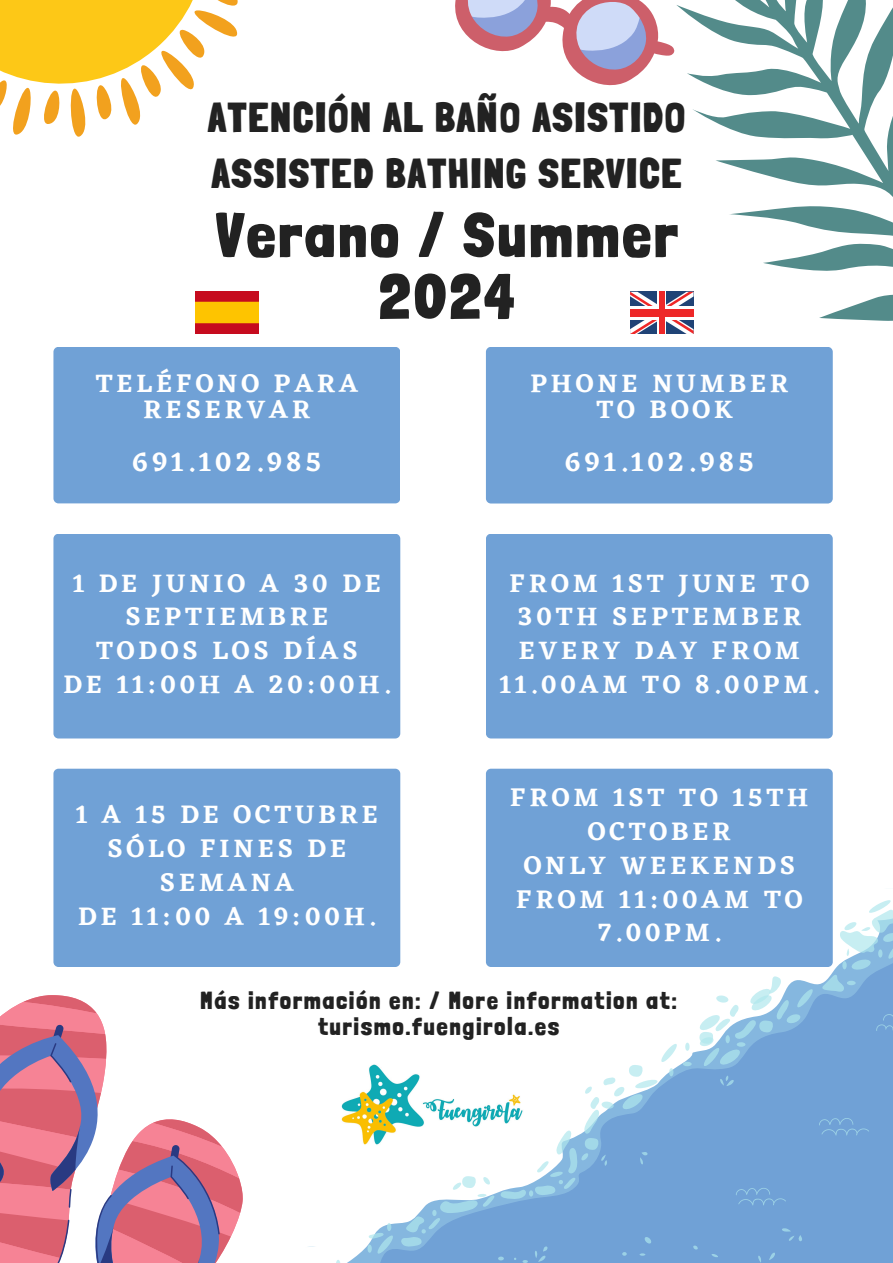
<style>
.page{position:relative;width:893px;height:1263px;background:#fff}
.page>*{position:absolute;margin:0;border:0;box-sizing:border-box;transform-origin:0 0}
.t1{font:900 63px/61.9px "Londrina Solid";letter-spacing:.055em;color:#222;text-align:center}
.t2{font:900 40.95px/56.8px "Londrina Solid";letter-spacing:.055em;color:#222}
.t3{font:600 27.75px "Eczar";letter-spacing:.145em;color:#fff}
.t4{font:600 26.25px/33.8px "Eczar";letter-spacing:.145em;color:#fff;text-align:center}
.t5{font:900 24.15px/25.9px "Londrina Solid";letter-spacing:.09em;color:#222;text-align:center}
</style>
<div class="page">
<div style="left:53px;top:347px;width:347px;height:156px;background:#70a1d6;border-radius:5px"></div>
<svg style="left:0;top:0;width:238px;height:137px"></svg>
<svg style="left:630px;top:0;width:263px;height:395px"></svg>
<svg style="left:0;top:995px;width:243px;height:268px"></svg>
<svg style="left:308px;top:888px;width:585px;height:375px;fill:#70a1d6"></svg>
<svg style="left:353px;top:1262px;width:22px;height:1px"></svg>
<svg style="left:336px;top:1260px;width:4px;height:3px"></svg>
<svg style="left:367px;top:1223px;width:27px;height:31px"></svg>
<svg style="left:401px;top:1176px;width:93px;height:70px"></svg>
<svg style="left:699px;top:976px;width:114px;height:90px"></svg>
<svg style="left:522px;top:1260px;width:6px;height:3px"></svg>
<svg style="left:498px;top:1256px;width:6px;height:4px"></svg>
<svg style="left:639px;top:1253px;width:6px;height:3px"></svg>
<svg style="left:693px;top:1245px;width:5px;height:5px"></svg>
<svg style="left:711px;top:1254px;width:7px;height:3px"></svg>
<svg style="left:622px;top:1252px;width:5px;height:4px"></svg>
<svg style="left:644px;top:1236px;width:7px;height:8px"></svg>
<svg style="left:535px;top:1246px;width:12px;height:16px"></svg>
<svg style="left:781px;top:1228px;width:21px;height:13px"></svg>
<svg style="left:758px;top:1255px;width:3px;height:8px"></svg>
<svg style="left:769px;top:1252px;width:6px;height:8px"></svg>
<svg style="left:720px;top:1075px;width:13px;height:11px"></svg>
<svg style="left:822px;top:900px;width:71px;height:92px"></svg>
<svg style="left:500px;top:1042px;width:191px;height:157px"></svg>
<svg style="left:736px;top:1188px;width:50px;height:17px"></svg>
<svg style="left:819px;top:1118px;width:50px;height:17px"></svg>
<svg style="left:395px;top:1145px;width:47px;height:10px"></svg>
<svg style="left:515px;top:990px;width:55px;height:17px"></svg>
<svg style="left:332px;top:1016px;width:55px;height:17px"></svg>
<svg style="left:876px;top:1014px;width:17px;height:17px"></svg>
<svg style="left:455px;top:0;width:236px;height:145px"></svg>
<img style="left:329px;top:1060px;width:204px;height:85px">
<div style="left:53px;top:534px;width:347px;height:204px;background:#70a1d6;border-radius:5px"></div>
<div style="left:53px;top:769px;width:347px;height:198px;background:#70a1d6;border-radius:5px"></div>
<svg style="left:630px;top:292px;width:63px;height:42px"></svg>
<svg style="left:630px;top:306px;width:63px;height:14px"></svg>
<svg style="left:657px;top:292px;width:9px;height:42px"></svg>
<div style="left:630px;top:309px;width:63px;height:7px;background:#ee2828"></div>
<div style="left:659px;top:292px;width:5px;height:42px;background:#ee2828"></div>
<div style="left:486px;top:347px;width:346px;height:156px;background:#70a1d6;border-radius:5px"></div>
<div style="left:486px;top:534px;width:346px;height:204px;background:#70a1d6;border-radius:5px"></div>
<div style="left:486px;top:769px;width:346px;height:198px;background:#70a1d6;border-radius:5px"></div>
<img style="left:195px;top:292px;width:64px;height:42px">
<h3 class="t2" style="left:208px;top:89px;width:478px">ATENCIÓN AL BAÑO ASISTIDO<br>ASSISTED BATHING SERVICE</h3>
<p class="t1" style="left:216px;top:203px;width:463px">Verano / Summer<br>2024</p>
<p class="t4" style="left:96px;top:370px;width:264px;line-height:25.9px">TELÉFONO PARA<br>RESERVAR</p>
<p class="t3" style="left:132px;top:445px;width:190px">691.102.985</p>
<h2 class="t4" style="left:63px;top:566px;width:328px">1 DE JUNIO A 30 DE<br>SEPTIEMBRE<br>TODOS LOS DÍAS<br>DE 11:00H A 20:00H.</h2>
<h1 class="t4" style="left:76px;top:797px;width:304px">1 A 15 DE OCTUBRE<br>SÓLO FINES DE<br>SEMANA<br>DE 11:00 A 19:00H.</h1>
<p class="t4" style="left:530px;top:370px;width:259px;line-height:25.9px">PHONE NUMBER<br>TO BOOK</p>
<h3 class="t3" style="left:565px;top:445px;width:190px">691.102.985</h3>
<h3 class="t4" style="left:499px;top:566px;width:321px">FROM 1ST JUNE TO<br>30TH SEPTEMBER<br>EVERY DAY FROM<br>11.00AM TO 8.00PM.</h3>
<h3 class="t4" style="left:510px;top:780px;width:299px">FROM 1ST TO 15TH<br>OCTOBER<br>ONLY WEEKENDS<br>FROM 11:00AM TO<br>7.00PM.</h3>
<h3 class="t5" style="left:200px;top:987px;width:478px">Más información en: / More information at: turismo.fuengirola.es</h3>
</div>
